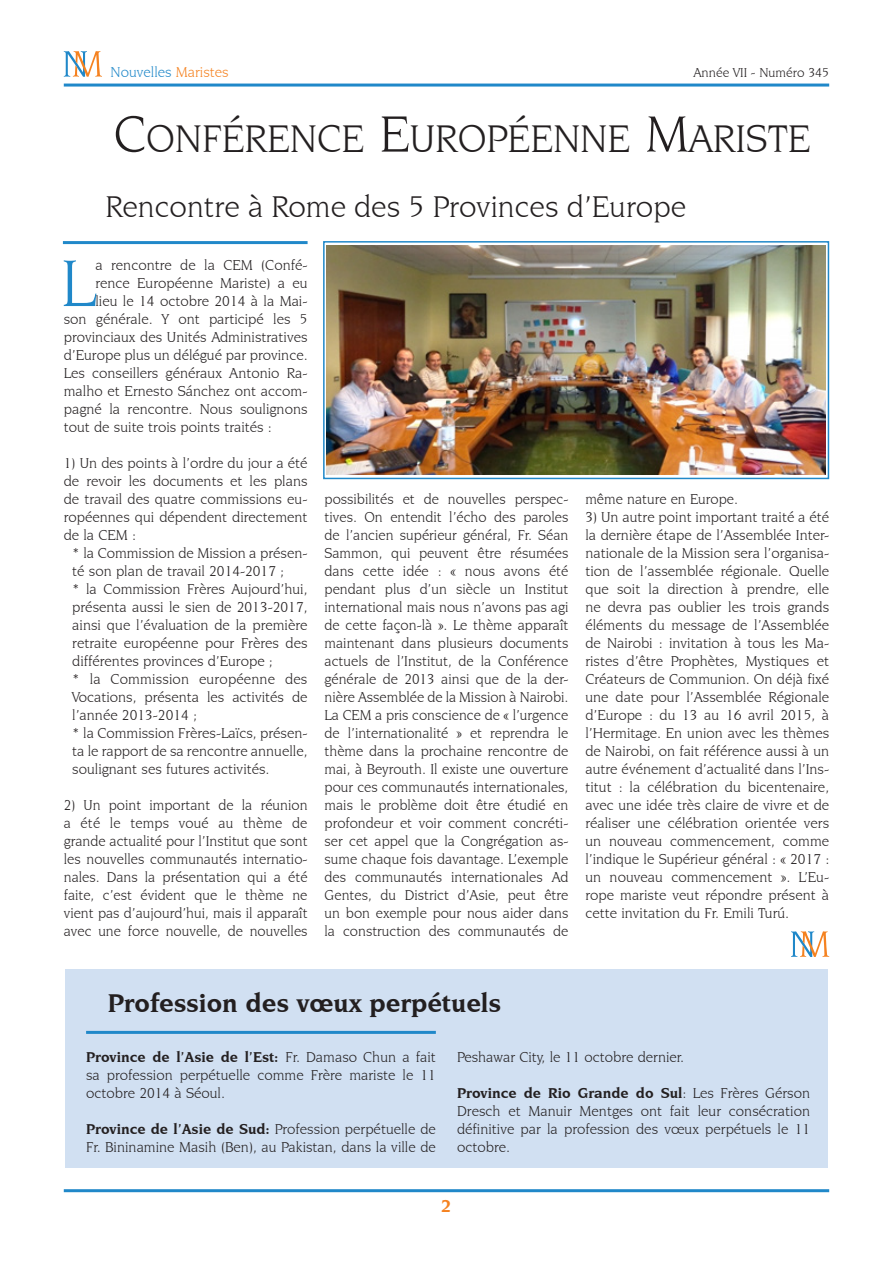
<style>
.page{position:relative;width:893px;height:1263px;background:#fff}
.page>*{position:absolute;margin:0;border:0;box-sizing:border-box;transform-origin:0 0}
.paragrafo4ComMaiuscu{font:70.2px "Novarese IT Cby BT";color:#2088c9}
.Titolo{font:40.5px "Novarese IT Cby BT";color:#231f20}
.Sottotitolo{font:31.5px "Novarese IT Cby BT";color:#231f20}
.Sottotitolo-2{font:700 27px "Novarese IT Cby BT";color:#231f20}
.Normale{font:700 18px "Novarese IT Cby BT";color:#f58220}
.paragrafoSemDopo{font:15px/18px "Novarese IT Cby BT";color:#231f20;text-align:justify}
.paragrafo4{font:15px/18px "Novarese IT Cby BT";color:#231f20;text-align:justify}
.paragrafo4ComMaiuscu-2{font:15px "Novarese IT Cby BT";color:#231f20}
.Normale-2{font:15px "Novarese IT Cby BT";color:#2088c9}
.Normale-3{font:13.5px "Novarese IT Cby BT";color:#231f20}
.s1{color:#f58220}
.s2{font-size:54px}
.s3{font-weight:700}
</style>
<div class="page">
<hr style="left:64px;top:84px;width:765px;height:3px;background:#2088c9">
<hr style="left:64px;top:1189px;width:765px;height:3px;background:#2088c9">
<svg style="left:64px;top:51px;width:38px;height:26px"></svg>
<hr style="left:63px;top:241px;width:245px;height:3px;background:#2088c9">
<svg style="left:791px;top:931px;width:38px;height:26px"></svg>
<img style="left:327px;top:246px;width:498px;height:229px">
<div style="left:323px;top:241px;width:506px;height:238px;border:2px solid #2088c9"></div>
<div style="left:65px;top:969px;width:763px;height:199px;background:#d1e0f2"></div>
<hr style="left:86px;top:1031px;width:350px;height:3px;background:#2088c9">
<p class="Normale-2" style="left:111px;top:63px;width:120px">Nouvelles <span class="s1">Maristes</span></p>
<p class="Normale-3" style="left:693px;top:64px;width:137px">Année VII - Numéro 345</p>
<p class="Titolo" style="left:114px;top:114px;width:698px"><span class="s2">C</span>ONFÉRENCE <span class="s2">E</span>UROPÉENNE <span class="s2">M</span>ARISTE</p>
<p class="Sottotitolo" style="left:105px;top:188px;width:582px">Rencontre à Rome des 5 Provinces d’Europe</p>
<p class="paragrafo4ComMaiuscu" style="left:61px;top:241px;width:36px">L</p>
<p class="paragrafo4ComMaiuscu-2" style="left:95px;top:256px;width:214px">a rencontre de la CEM (Confé-</p>
<p class="paragrafo4ComMaiuscu-2" style="left:95px;top:274px;width:214px">rence Européenne Mariste) a eu</p>
<p class="paragrafo4ComMaiuscu-2" style="left:95px;top:292px;width:214px">lieu le 14 octobre 2014 à la Mai-</p>
<p class="paragrafo4ComMaiuscu-2" style="left:64px;top:310px;width:245px">son générale. Y ont participé les 5</p>
<p class="paragrafo4ComMaiuscu-2" style="left:64px;top:328px;width:245px">provinciaux des Unités Administratives</p>
<p class="paragrafo4ComMaiuscu-2" style="left:64px;top:346px;width:245px">d’Europe plus un délégué par province.</p>
<p class="paragrafo4ComMaiuscu-2" style="left:64px;top:364px;width:245px">Les conseillers généraux Antonio Ra-</p>
<p class="paragrafo4ComMaiuscu-2" style="left:64px;top:382px;width:245px">malho et Ernesto Sánchez ont accom-</p>
<p class="paragrafo4ComMaiuscu-2" style="left:64px;top:400px;width:245px">pagné la rencontre. Nous soulignons</p>
<p class="paragrafo4ComMaiuscu-2" style="left:64px;top:418px;width:210px">tout de suite trois points traités :</p>
<p class="paragrafoSemDopo" style="left:64px;top:454px;width:245px">1) Un des points à l’ordre du jour a été de revoir les documents et les plans de travail des quatre commissions eu&shy;ropéennes qui dépendent directement de la CEM :</p>
<p class="paragrafoSemDopo" style="left:72px;top:544px;width:237px">* la Commission de Mission a présen&shy;té son plan de travail 2014-2017 ;</p>
<p class="paragrafoSemDopo" style="left:72px;top:580px;width:237px">* la Commission Frères Aujourd’hui, présenta aussi le sien de 2013-2017, ainsi que l’évaluation de la première retraite européenne pour Frères des différentes provinces d’Europe ;</p>
<p class="paragrafoSemDopo" style="left:72px;top:670px;width:237px">* la Commission européenne des Vocations, présenta les activités de l’année 2013-2014 ;</p>
<p class="paragrafo4" style="left:72px;top:724px;width:237px">* la Commission Frères-Laïcs, présen&shy;ta le rapport de sa rencontre annuelle, soulignant ses futures activités.</p>
<p class="paragrafoSemDopo" style="left:64px;top:796px;width:245px">2) Un point important de la réunion a été le temps voué au thème de grande actualité pour l’Institut que sont les nouvelles communautés internatio&shy;nales. Dans la présentation qui a été faite, c’est évident que le thème ne vient pas d’aujourd’hui, mais il apparaît avec une force nouvelle, de nouvelles</p>
<p class="paragrafoSemDopo" style="left:325px;top:490px;width:245px">possibilités et de nouvelles perspec&shy;tives. On entendit l’écho des paroles de l’ancien supérieur général, Fr. Séan Sammon, qui peuvent être résumées dans cette idée : « nous avons été pendant plus d’un siècle un Institut international mais nous n’avons pas agi de cette façon-là ». Le thème apparaît maintenant dans plusieurs documents actuels de l’Institut, de la Conférence générale de 2013 ainsi que de la der&shy;nière Assemblée de la Mission à Nairobi.<br>La CEM a pris conscience de « l’urgence de l’internationalité » et reprendra le thème dans la prochaine rencontre de mai, à Beyrouth. Il existe une ouverture pour ces communautés internationales, mais le problème doit être étudié en profondeur et voir comment concréti&shy;ser cet appel que la Congrégation as&shy;sume chaque fois davantage. L’exemple des communautés internationales Ad Gentes, du District d’Asie, peut être un bon exemple pour nous aider dans la construction des communautés de</p>
<p class="paragrafoSemDopo" style="left:585px;top:490px;width:154px">même nature en Europe.</p>
<p class="paragrafo4" style="left:585px;top:508px;width:245px">3) Un autre point important traité a été la dernière étape de l’Assemblée Inter&shy;nationale de la Mission sera l’organisa&shy;tion de l’assemblée régionale. Quelle que soit la direction à prendre, elle ne devra pas oublier les trois grands éléments du message de l’Assemblée de Nairobi : invitation à tous les Ma&shy;ristes d’être Prophètes, Mystiques et Créateurs de Communion. On déjà fixé une date pour l’Assemblée Régionale d’Europe : du 13 au 16 avril 2015, à l’Hermitage. En union avec les thèmes de Nairobi, on fait référence aussi à un autre événement d’actualité dans l’Ins&shy;titut : la célébration du bicentenaire, avec une idée très claire de vivre et de réaliser une célébration orientée vers un nouveau commencement, comme l’indique le Supérieur général : « 2017 : un nouveau commencement ». L’Eu&shy;rope mariste veut répondre présent à cette invitation du Fr. Emili Turú.</p>
<p class="Sottotitolo-2" style="left:108px;top:987px;width:395px">Profession des vœux perpétuels</p>
<p class="paragrafo4" style="left:86px;top:1048px;width:351px"><span class="s3">Province de l’Asie de l’Est:</span> Fr. Damaso Chun a fait sa profession perpétuelle comme Frère mariste le 11 octobre 2014 à Séoul.</p>
<p class="paragrafo4" style="left:86px;top:1120px;width:351px"><span class="s3">Province de l’Asie de Sud:</span> Profession perpétuelle de<br>Fr. Bininamine Masih (Ben), au Pakistan, dans la ville de</p>
<p class="paragrafo4" style="left:457px;top:1048px;width:229px">Peshawar City, le 11 octobre dernier.</p>
<p class="paragrafo4" style="left:457px;top:1084px;width:354px"><span class="s3">Province de Rio Grande do Sul</span>: Les Frères Gérson Dresch et Manuir Mentges ont fait leur consécration définitive par la profession des vœux perpétuels le 11 octobre.</p>
<p class="Normale" style="left:441px;top:1195px;width:12px">2</p>
</div>
